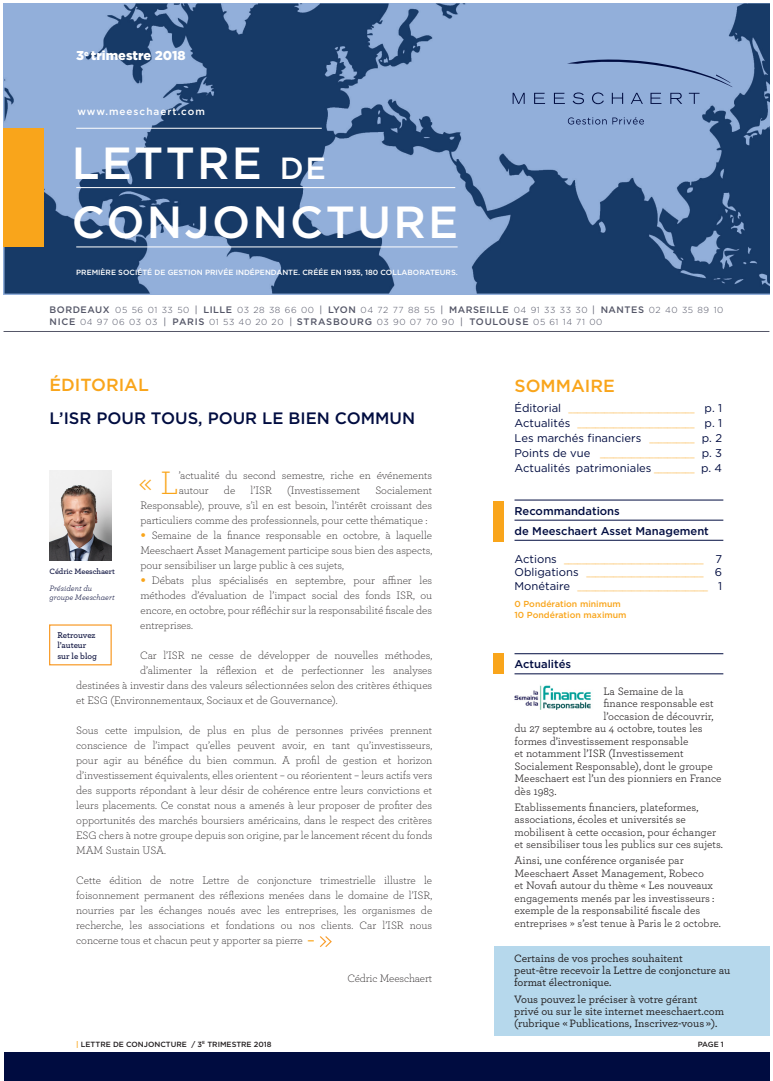
<style>
.page{position:relative;width:773px;height:1081px;background:#fff}
.page>*{position:absolute;margin:0;border:0;box-sizing:border-box;transform-origin:0 0}
.t1{font:500 45px/58.8px "Gotham HTF";letter-spacing:.05em;color:#fff}
.TEXTE_COURANT{font:300 34px "Archer Pro";color:#f9a51b}
.t2{font:500 17.5px "Gotham HTF";color:#f9a51b}
.t3{font:500 16.5px "Gotham HTF";color:#000c40}
.t4{font:900 12.88px "Gotham HTF";color:#fff}
.TEXTE_COURANT-2{font:300 11.25px/15px "Archer Pro";color:#231f20;text-align:justify}
.t5{font:11.25px/12.5px "Archer Pro";color:#231f20}
.t6{font:500 11.25px/11.9px "Archer Pro";color:#231f20}
.t7{font:11.25px "Gotham HTF";color:#000c40}
.t8{font:500 11.25px "Gotham HTF";color:#000c40}
.t9{font:500 10px "Gotham HTF";letter-spacing:.1em;color:#fff}
.t10{font:300 8.75px/11.8px "Gotham HTF";letter-spacing:.055em;color:#545667}
.t11{font:500 8.75px "Gotham HTF";color:#f9a51b}
.t12{font:600 8.75px/10.5px "Archer Pro";color:#0f1440}
.t13{font:italic 8.12px/9.8px "Archer Pro";color:#0f1440}
.t14{font:600 8.12px "Archer Pro";letter-spacing:-.01em;color:#0f1440}
.t15{font:7.5px "Gotham HTF";color:#f9a51b}
.t16{font:500 7.5px "Gotham HTF";color:#fff}
.t17{font:500 7.5px "Gotham HTF";color:#231f20}
.s1{font-size:30.62px}
.s2{font-weight:500;font-size:9.38px}
.s3{font-weight:400;font-size:9.38px}
.s4{font-family:"Gotham HTF";font-weight:900;color:#f9a51b}
.s5{font-weight:700;color:#f9a51b}
.s6{color:#f9a51b}
.s7{font-size:11.25px;color:#000c40}
.s8{font-size:7.5px;color:#f9a51b}
</style>
<div class="page">
<img style="left:4px;top:4px;width:765px;height:291px">
<hr style="left:76px;top:246px;width:381px;height:1px;background:#fff">
<hr style="left:76px;top:128px;width:246px;height:1px;background:#fff">
<hr style="left:76px;top:187px;width:379px;height:1px;background:#fff">
<div style="left:4px;top:128px;width:40px;height:119px;background:#f9a51b"></div>
<hr style="left:514px;top:500px;width:209px;height:1px;background:#000c40">
<div style="left:493px;top:501px;width:11px;height:40px;background:#f9a51b"></div>
<hr style="left:514px;top:520px;width:209px;height:1px;background:#000c40">
<hr style="left:514px;top:540px;width:209px;height:1px;background:#000c40">
<div style="left:4px;top:1052px;width:765px;height:29px;background:#000c40"></div>
<hr style="left:4px;top:331px;width:765px;height:1px;background:#545667">
<svg style="left:512px;top:93px;width:12px;height:11px"></svg>
<svg style="left:534px;top:93px;width:11px;height:11px"></svg>
<svg style="left:554px;top:60px;width:178px;height:44px;background:#87a2ce"></svg>
<svg style="left:567px;top:117px;width:39px;height:8px"></svg>
<svg style="left:612px;top:117px;width:32px;height:8px"></svg>
<div style="left:493px;top:946px;width:276px;height:90px;background:#b6d8ec"></div>
<div style="left:493px;top:653px;width:11px;height:21px;background:#f9a51b"></div>
<hr style="left:514px;top:653px;width:209px;height:1px;background:#000c40">
<hr style="left:514px;top:673px;width:209px;height:1px;background:#000c40">
<img style="left:50px;top:470px;width:61px;height:90px">
<div style="left:49px;top:624px;width:63px;height:41px;border:1px solid #f89d2d"></div>
<svg style="left:320px;top:936px;width:12px;height:11px"></svg>
<img style="left:514px;top:685px;width:77px;height:25px">
<p class="t4" style="left:76px;top:48px;width:111px">3<sup>e</sup> trimestre 2018</p>
<p class="t9" style="left:77px;top:106px;width:129px">www.meeschaert.com</p>
<p class="t1" style="left:72px;top:133px;width:388px">LETTRE <span class="s1">DE<br></span>CONJONCTURE</p>
<p class="t16" style="left:76px;top:269px;width:383px">PREMIÈRE SOCIÉTÉ DE GESTION PRIVÉE INDÉPENDANTE. CRÉÉE EN 1935, 180 COLLABORATEURS.</p>
<p class="t10" style="left:50px;top:304px;width:675px"><span class="s2">BORDEAUX</span> 05 56 01 33 50 <span class="s3">|</span> <span class="s2">LILLE</span> 03 28 38 66 00 <span class="s3">|</span> <span class="s2">LYON</span> 04 72 77 88 55 <span class="s3">|</span> <span class="s2">MARSEILLE</span> 04 91 33 33 30 <span class="s3">|</span> <span class="s2">NANTES</span> 02 40 35 89 10<br><span class="s2">NICE</span> 04 97 06 03 03 <span class="s3">|</span> <span class="s2">PARIS</span> 01 53 40 20 20 <span class="s3">|</span> <span class="s2">STRASBOURG</span> 03 90 07 70 90 <span class="s3">|</span> <span class="s2">TOULOUSE</span> 05 61 14 71 00</p>
<p class="t2" style="left:50px;top:374px;width:101px">ÉDITORIAL</p>
<p class="t3" style="left:50px;top:409px;width:367px">L’ISR POUR TOUS, POUR LE BIEN COMMUN</p>
<p class="TEXTE_COURANT" style="left:138px;top:461px;width:42px">« L</p>
<p class="TEXTE_COURANT-2" style="left:179px;top:468px;width:255px">’actualité du second semestre, riche en événements autour</p>
<p class="TEXTE_COURANT-2" style="left:224px;top:483px;width:13px">de</p>
<p class="TEXTE_COURANT-2" style="left:250px;top:483px;width:23px">l’ISR</p>
<p class="TEXTE_COURANT-2" style="left:287px;top:483px;width:75px">(Investissement</p>
<p class="TEXTE_COURANT-2" style="left:140px;top:483px;width:293px;text-indent:235px">Socialement Responsable), prouve, s’il en est besoin, l’intérêt croissant des particuliers comme des professionnels, pour cette thématique :</p>
<p class="TEXTE_COURANT-2" style="left:140px;top:528px;width:293px"><span class="s4">•</span> Semaine de la finance responsable en octobre, à laquelle Meeschaert Asset Management participe sous bien des aspects, pour sensibiliser un large public à ces sujets,</p>
<p class="TEXTE_COURANT-2" style="left:140px;top:573px;width:293px"><span class="s4">•</span> Débats plus spécialisés en septembre, pour affiner les méthodes d’évaluation de l’impact social des fonds ISR, ou encore, en octobre, pour réfléchir sur la responsabilité fiscale des entreprises.</p>
<p class="TEXTE_COURANT-2" style="left:140px;top:648px;width:293px">Car l’ISR ne cesse de développer de nouvelles méthodes,</p>
<p class="TEXTE_COURANT-2" style="left:140px;top:663px;width:293px">d’alimenter la réflexion et de perfectionner les analyses</p>
<p class="TEXTE_COURANT-2" style="left:76px;top:678px;width:357px">destinées à investir dans des valeurs sélectionnées selon des critères éthiques</p>
<p class="TEXTE_COURANT-2" style="left:76px;top:693px;width:263px">et ESG (Environnementaux, Sociaux et de Gouvernance).</p>
<p class="TEXTE_COURANT-2" style="left:76px;top:723px;width:357px">Sous cette impulsion, de plus en plus de personnes privées prennent conscience de l’impact qu’elles peuvent avoir, en tant qu’investisseurs, pour agir au bénéfice du bien commun. A profil de gestion et horizon d’investissement équivalents, elles orientent – ou réorientent – leurs actifs vers des supports répondant à leur désir de cohérence entre leurs convictions et leurs placements. Ce constat nous a amenés à leur proposer de profiter des opportunités des marchés boursiers américains, dans le respect des critères ESG chers à notre groupe depuis son origine, par le lancement récent du fonds MAM Sustain USA.</p>
<p class="TEXTE_COURANT-2" style="left:76px;top:873px;width:357px">Cette édition de notre Lettre de conjoncture trimestrielle illustre le foisonnement permanent des réflexions menées dans le domaine de l’ISR, nourries par les échanges noués avec les entreprises, les organismes de recherche, les associations et fondations ou nos clients. Car l’ISR nous concerne tous et chacun peut y apporter sa pierre <span class="s5">–</span></p>
<p class="TEXTE_COURANT-2" style="left:347px;top:970px;width:86px">Cédric Meeschaert</p>
<p class="t14" style="left:50px;top:565px;width:67px">Cédric Meeschaert</p>
<p class="t13" style="left:50px;top:583px;width:67px">Président du groupe Meeschaert</p>
<p class="t12" style="left:57px;top:629px;width:41px">Retrouvez l’auteur sur le blog</p>
<p class="t17" style="left:76px;top:1039px;width:197px"><span class="s6">|</span> LETTRE DE CONJONCTURE / 3<sup>E</sup> TRIMESTRE 2018</p>
<p class="t2" style="left:514px;top:376px;width:102px">SOMMAIRE</p>
<p class="t15" style="left:514px;top:405px;width:209px"><span class="s7">Éditorial</span> ____________________________ <span class="s7">p. 1</span></p>
<p class="t15" style="left:514px;top:420px;width:209px"><span class="s7">Actualités</span> __________________________ <span class="s7">p. 1</span></p>
<p class="t7" style="left:514px;top:431px;width:209px">Les marchés financiers <span class="s8">__________</span> p. 2</p>
<p class="t15" style="left:514px;top:450px;width:209px"><span class="s7">Points de vue</span> _____________________ <span class="s7">p. 3</span></p>
<p class="t7" style="left:514px;top:461px;width:209px">Actualités patrimoniales <span class="s8">_________</span> p. 4</p>
<p class="t8" style="left:514px;top:504px;width:107px">Recommandations</p>
<p class="t8" style="left:514px;top:524px;width:196px">de Meeschaert Asset Management</p>
<p class="t15" style="left:514px;top:556px;width:209px"><span class="s7">Actions</span> _______________________________ <span class="s7">7</span></p>
<p class="t15" style="left:514px;top:569px;width:209px"><span class="s7">Obligations</span> __________________________ <span class="s7">6</span></p>
<p class="t15" style="left:514px;top:583px;width:209px"><span class="s7">Monétaire</span> _____________________________ <span class="s7">1</span></p>
<p class="t11" style="left:514px;top:599px;width:108px">0 Pondération minimum</p>
<p class="t11" style="left:514px;top:610px;width:114px">10 Pondération maximum</p>
<p class="t8" style="left:514px;top:658px;width:58px">Actualités</p>
<p class="t5" style="left:603px;top:684px;width:82px">La Semaine de la</p>
<p class="t5" style="left:603px;top:697px;width:112px">finance responsable est</p>
<p class="t5" style="left:603px;top:709px;width:112px">l’occasion de découvrir,</p>
<p class="t5" style="left:514px;top:722px;width:189px">du 27 septembre au 4 octobre, toutes les</p>
<p class="t5" style="left:514px;top:734px;width:175px">formes d’investissement responsable</p>
<p class="t5" style="left:514px;top:747px;width:171px">et notamment l’ISR (Investissement</p>
<p class="t5" style="left:514px;top:759px;width:200px">Socialement Responsable), dont le groupe</p>
<p class="t5" style="left:514px;top:772px;width:208px">Meeschaert est l’un des pionniers en France</p>
<p class="t5" style="left:514px;top:784px;width:43px">dès 1983.</p>
<p class="t5" style="left:514px;top:800px;width:210px">Etablissements financiers, plateformes, associations, écoles et universités se mobilisent à cette occasion, pour échanger et sensibiliser tous les publics sur ces sujets.</p>
<p class="t5" style="left:514px;top:854px;width:208px">Ainsi, une conférence organisée par Meeschaert Asset Management, Robeco<br>et Novafi autour du thème « Les nouveaux engagements menés par les investisseurs : exemple de la responsabilité fiscale des entreprises » s’est tenue à Paris le 2 octobre.</p>
<p class="t6" style="left:514px;top:951px;width:218px">Certains de vos proches souhaitent<br>peut-être recevoir la Lettre de conjoncture au format électronique.</p>
<p class="t6" style="left:514px;top:992px;width:212px">Vous pouvez le préciser à votre gérant privé ou sur le site internet meeschaert.com (rubrique « Publications, Inscrivez-vous »).</p>
<p class="t17" style="left:697px;top:1039px;width:28px">PAGE 1</p>
</div>
